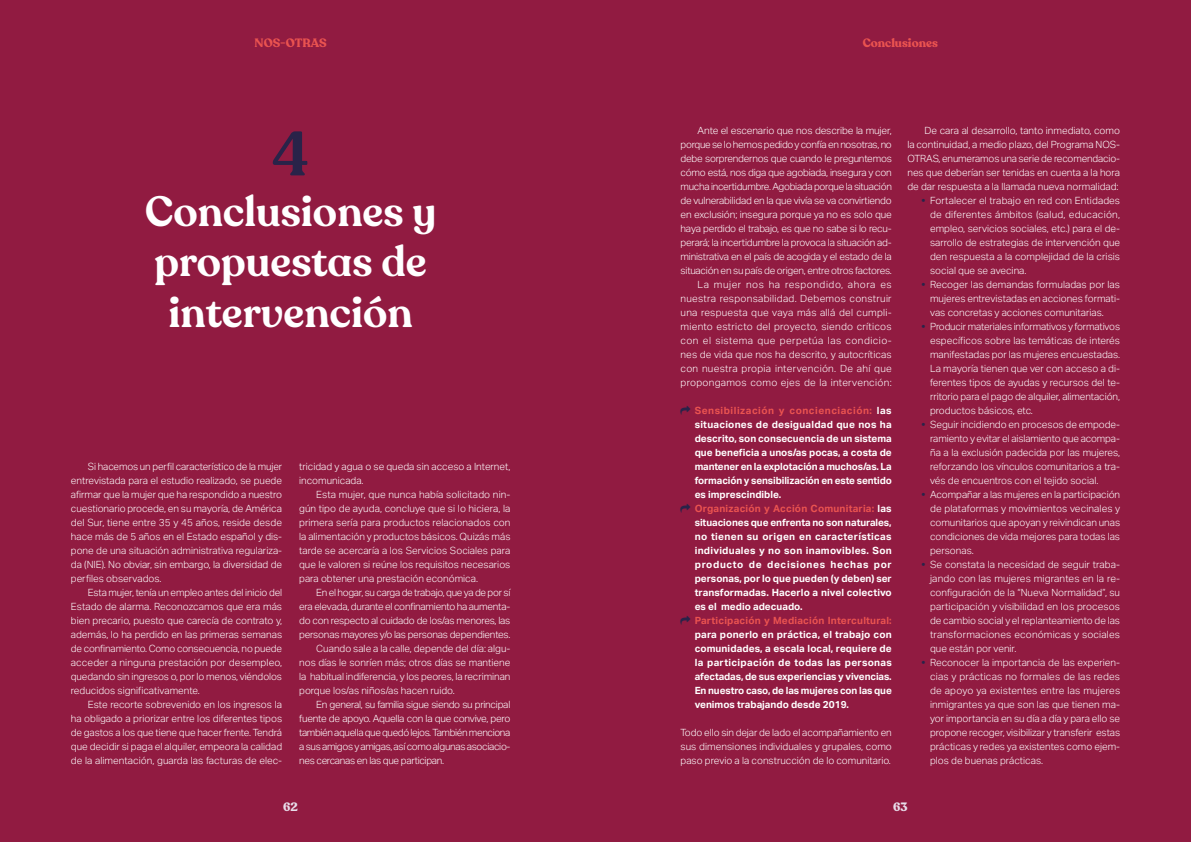
<style>
.page{position:relative;width:1191px;height:842px;background:#fff}
.page>*{position:absolute;margin:0;border:0;box-sizing:border-box;transform-origin:0 0}
.t1{font:600 62px "Recoleta Alt";color:#292349}
.t2{font:600 42px/50.4px "Recoleta Alt";color:#fff;text-align:center}
.t3{font:700 12px "Recoleta Alt";color:#ea5350}
.t4{font:700 12px "Recoleta Alt";color:#e8ddea}
.t5{font:300 10px/14px "Aktiv Grotesk";letter-spacing:-.005em;color:#fff;text-align:justify}
.t6{font:700 10px/14px "Aktiv Grotesk";color:#fff}
.t7{font:300 10px "Aktiv Grotesk";letter-spacing:-.025em;color:#fff}
.t8{font:300 10px "Aktiv Grotesk";letter-spacing:-.03em;color:#fff}
.t9{font:300 10px "Aktiv Grotesk";letter-spacing:-.035em;color:#fff}
.t10{font:700 10px "Aktiv Grotesk";letter-spacing:.02em;color:#ea5350}
.s1{color:#ea5350}
.s2{font-weight:700;color:#292349}
</style>
<div class="page">
<div style="left:0;top:0;width:595px;height:842px;background:#911b41"></div>
<div style="left:595px;top:0;width:596px;height:842px;background:#911b41"></div>
<p class="t3" style="left:255px;top:36px;width:74px">NOS-OTRAS</p>
<h1 class="t1" style="left:273px;top:115px;width:38px">4</h1>
<h2 class="t2" style="left:145px;top:187px;width:292px">Conclusiones y propuestas de intervención</h2>
<p class="t5" style="left:71px;top:459px;width:213px;text-indent:17px">Si hacemos un perfil característico de la mujer entrevistada para el estudio realizado, se puede afirmar que la mujer que ha respondido a nuestro cuestionario procede, en su mayoría, de América del Sur, tiene entre 35 y 45 años, reside desde hace más de 5 años en el Estado español y dis&shy;pone de una situación administrativa regulariza&shy;da (NIE). No obviar, sin embargo, la diversidad de perfiles observados.</p>
<p class="t5" style="left:71px;top:585px;width:213px;text-indent:17px">Esta mujer, tenía un empleo antes del inicio del Estado de alarma. Reconozcamos que era más bien precario, puesto que carecía de contrato y, además, lo ha perdido en las primeras semanas de confinamiento. Como consecuencia, no puede acceder a ninguna prestación por desempleo, quedando sin ingresos o, por lo menos, viéndolos reducidos significativamente.</p>
<p class="t5" style="left:71px;top:697px;width:213px;text-indent:17px">Este recorte sobrevenido en los ingresos la ha obligado a priorizar entre los diferentes tipos de gastos a los que tiene que hacer frente. Tendrá que decidir si paga el alquiler, empeora la calidad de la alimentación, guarda las facturas de elec-</p>
<p class="t5" style="left:299px;top:459px;width:213px">tricidad y agua o se queda sin acceso a Internet, incomunicada.</p>
<p class="t5" style="left:299px;top:487px;width:213px;text-indent:17px">Esta mujer, que nunca había solicitado nin&shy;gún tipo de ayuda, concluye que si lo hiciera, la primera sería para productos relacionados con la alimentación y productos básicos. Quizás más tarde se acercaría a los Servicios Sociales para que le valoren si reúne los requisitos necesarios para obtener una prestación económica.</p>
<p class="t7" style="left:316px;top:587px;width:196px">En el hogar, su carga de trabajo, que ya de por sí</p>
<p class="t5" style="left:299px;top:599px;width:213px">era elevada, durante el confinamiento ha aumenta-</p>
<p class="t5" style="left:299px;top:613px;width:213px">do con respecto al cuidado de los/as menores, las</p>
<p class="t5" style="left:299px;top:627px;width:213px">personas mayores y/o las personas dependientes.</p>
<p class="t5" style="left:316px;top:641px;width:196px">Cuando sale a la calle, depende del día: algu-</p>
<p class="t5" style="left:299px;top:655px;width:213px">nos días le sonríen más; otros días se mantiene</p>
<p class="t5" style="left:299px;top:669px;width:213px">la habitual indiferencia, y los peores, la recriminan</p>
<p class="t5" style="left:299px;top:683px;width:157px">porque los/as niños/as hacen ruido.</p>
<p class="t7" style="left:316px;top:699px;width:196px">En general, su familia sigue siendo su principal</p>
<p class="t5" style="left:299px;top:711px;width:213px">fuente de apoyo. Aquella con la que convive, pero</p>
<p class="t9" style="left:299px;top:727px;width:213px">también aquella que quedó lejos. También menciona</p>
<p class="t8" style="left:299px;top:741px;width:213px">a sus amigos y amigas, así como algunas asociacio-</p>
<p class="t8" style="left:299px;top:755px;width:146px">nes cercanas en las que participan.</p>
<p class="t4" style="left:283px;top:800px;width:16px">62</p>
<p class="t3" style="left:862px;top:36px;width:77px">Conclusiones</p>
<p class="t5" style="left:680px;top:123px;width:213px;text-align:right">Ante el escenario que nos describe la mujer, porque se lo hemos pedido y confía en nosotras, no debe sorprendernos que cuando le preguntemos cómo está, nos diga que agobiada, insegura y con mucha incertidumbre. Agobiada porque la situación de vulnerabilidad en la que vivía se va convirtiendo en exclusión; insegura porque ya no es solo que haya perdido el trabajo, es que no sabe si lo recu&shy;perará; la incertidumbre la provoca la situación ad&shy;ministrativa en el país de acogida y el estado de la situación en su país de origen, entre otros factores.<br>La mujer nos ha respondido, ahora es nuestra responsabilidad. Debemos construir una respuesta que vaya más allá del cumpli&shy;miento estricto del proyecto, siendo críticos con el sistema que perpetúa las condicio&shy;nes de vida que nos ha descrito, y autocríticas con nuestra propia intervención. De ahí que propongamos como ejes de la intervención:</p>
<p class="t6" style="left:694px;top:403px;width:199px"><span class="s1">Sensibilización y concienciación:</span> las situaciones de desigualdad que nos ha descrito, son consecuencia de un sistema que beneficia a unos/as pocas, a costa de mantener en la explotación a muchos/as. La formación y sensibilización en este sentido es imprescindible.<br><span class="s1">Organización y Acción Comunitaria:</span> las situaciones que enfrenta no son naturales, no tienen su origen en características individuales y no son inamovibles. Son producto de decisiones hechas por personas, por lo que pueden (y deben) ser transformadas. Hacerlo a nivel colectivo es el medio adecuado.</p>
<p class="t10" style="left:694px;top:614px;width:198px">Participación y Mediación Intercultural:</p>
<p class="t6" style="left:694px;top:627px;width:199px;text-align:justify">para ponerlo en práctica, el trabajo con comunidades, a escala local, requiere de la participación de todas las personas afectadas, de sus experiencias y vivencias.<br>En nuestro caso, de las mujeres con las que venimos trabajando desde 2019.</p>
<p class="t5" style="left:680px;top:725px;width:213px">Todo ello sin dejar de lado el acompañamiento en sus dimensiones individuales y grupales, como paso previo a la construcción de lo comunitario.</p>
<p class="t5" style="left:907px;top:123px;width:214px;text-indent:17px">De cara al desarrollo, tanto inmediato, como la continuidad, a medio plazo, del Programa NOS-OTRAS, enumeramos una serie de recomendacio&shy;nes que deberían ser tenidas en cuenta a la hora de dar respuesta a la llamada nueva normalidad:</p>
<p class="t5" style="left:930px;top:193px;width:191px;text-indent:-9px"><span class="s2">•</span> Fortalecer el trabajo en red con Entidades de diferentes ámbitos (salud, educación, empleo, servicios sociales, etc.) para el de&shy;sarrollo de estrategias de intervención que den respuesta a la complejidad de la crisis social que se avecina.</p>
<p class="t5" style="left:930px;top:277px;width:191px;text-indent:-8px"><span class="s2">•</span> Recoger las demandas formuladas por las mujeres entrevistadas en acciones formati&shy;vas concretas y acciones comunitarias.</p>
<p class="t5" style="left:930px;top:319px;width:191px;text-indent:-8px"><span class="s2">•</span> Producir materiales informativos y formativos específicos sobre las temáticas de interés manifestadas por las mujeres encuestadas.<br>La mayoría tienen que ver con acceso a di&shy;ferentes tipos de ayudas y recursos del te&shy;rritorio para el pago de alquiler, alimentación, productos básicos, etc.</p>
<p class="t5" style="left:930px;top:417px;width:192px;text-indent:-8px"><span class="s2">•</span> Seguir incidiendo en procesos de empode&shy;ramiento y evitar el aislamiento que acompa&shy;ña a la exclusión padecida por las mujeres, reforzando los vínculos comunitarios a tra&shy;vés de encuentros con el tejido social.</p>
<p class="t5" style="left:930px;top:487px;width:192px;text-indent:-8px"><span class="s2">•</span> Acompañar a las mujeres en la participación de plataformas y movimientos vecinales y comunitarios que apoyan y reivindican unas condiciones de vida mejores para todas las personas.</p>
<p class="t5" style="left:930px;top:557px;width:191px;text-indent:-8px"><span class="s2">•</span> Se constata la necesidad de seguir traba&shy;jando con las mujeres migrantes en la re&shy;configuración de la “Nueva Normalidad”, su participación y visibilidad en los procesos de cambio social y el replanteamiento de las transformaciones económicas y sociales que están por venir.</p>
<p class="t5" style="left:930px;top:655px;width:192px;text-indent:-8px"><span class="s2">•</span> Reconocer la importancia de las experien&shy;cias y prácticas no formales de las redes de apoyo ya existentes entre las mujeres inmigrantes ya que son las que tienen ma&shy;yor importancia en su día a día y para ello se propone recoger, visibilizar y transferir estas prácticas y redes ya existentes como ejem&shy;plos de buenas prácticas.</p>
<p class="t4" style="left:893px;top:800px;width:16px">63</p>
</div>
